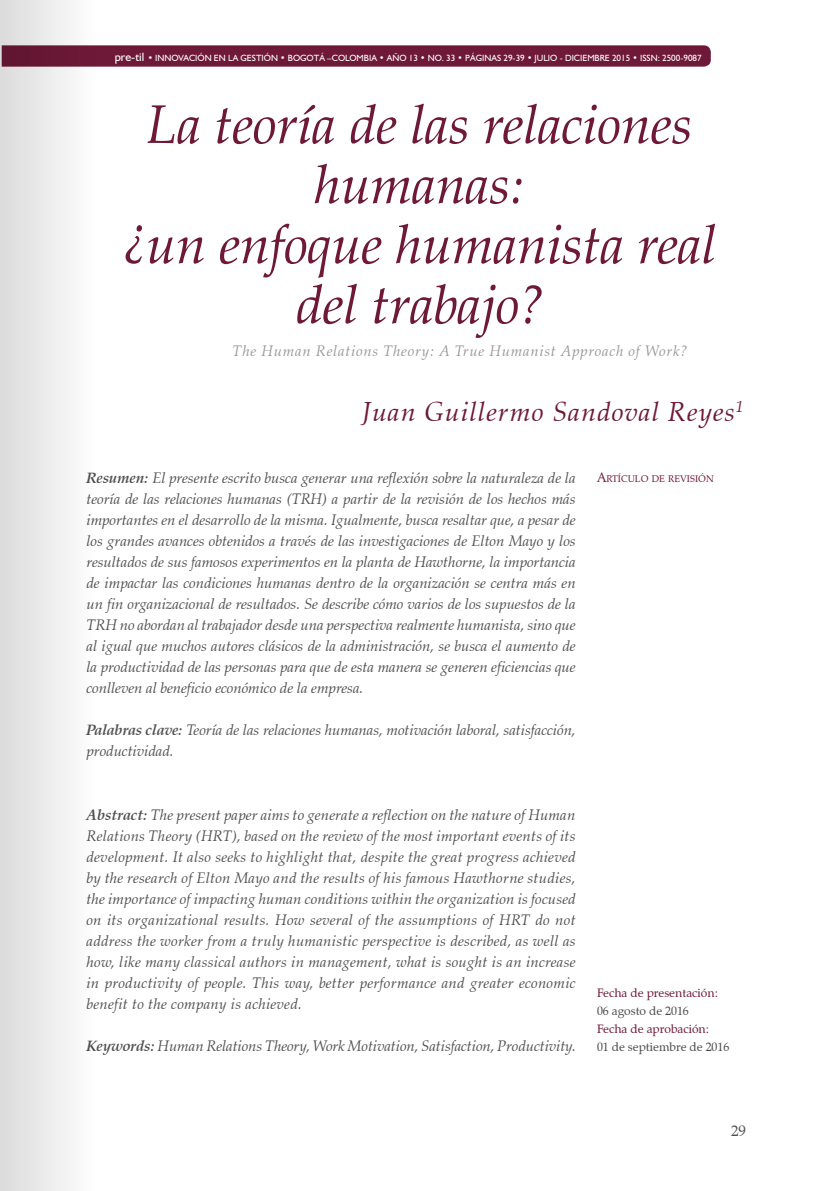
<style>
.page{position:relative;width:831px;height:1191px;background:#fff}
.page>*{position:absolute;margin:0;border:0;box-sizing:border-box;transform-origin:0 0}
.t1{font:italic 54px/60px "Zapf Calligraphic 801 BT";color:#6f1938;text-align:center}
.t2{font:italic 27px "Zapf Calligraphic 801 BT";letter-spacing:.04em;color:#6f1938}
.t3{font:italic 15px/21px "Zapf Calligraphic 801 BT";color:#505050;text-align:justify}
.t4{font:italic 15px "Zapf Calligraphic 801 BT";letter-spacing:.05em;color:#999}
.t5{font:15px "Zapf Calligraphic 801 BT";color:#505050}
.t6{font:12px "Zapf Calligraphic 801 BT";color:#6f1938}
.t7{font:12px "Zapf Calligraphic 801 BT";color:#4a4c4b}
.t8{font:9.45px "Zapf Calligraphic 801 BT";color:#6f1938}
.t9{font:9px "Humanist 521 BT";color:#fff}
.s1{font-size:12px}
.s2{font-weight:700}
.s3{font-size:13.5px}
</style>
<div class="page">
<svg style="left:108px;top:45px;width:602px;height:22px;background:#73203e"></svg>
<div style="left:2px;top:0;width:106px;height:1191px;background:linear-gradient(to right,#dad9d9,#fffdfe)"></div>
<hr style="left:0;top:0;width:1px;height:1191px;background:#121212">
<p class="t9" style="left:115px;top:53px;width:186px"><span class="s1">PRE-TIL</span> • INNOVACIÓN EN LA GESTIÓN • BOGOT</p>
<p class="t9" style="left:319px;top:53px;width:20px">Á –COLO</p>
<p class="t9" style="left:356px;top:53px;width:346px">MBIA • AÑO 13 • NO. 33 • PÁGINAS 29-39 • JULIO - DICIEMBRE 2015 • ISSN: 2500-9087</p>
<h1 class="t1" style="left:122px;top:94px;width:595px">La teoría de las relaciones humanas:<br>¿un enfoque humanista real del trabajo?</h1>
<p class="t4" style="left:232px;top:342px;width:456px">The Human Relations Theory: A True Humanist Approach of Work?</p>
<h2 class="t2" style="left:362px;top:395px;width:383px">Juan Guillermo Sandoval Reyes<sup>1</sup></h2>
<p class="t3" style="left:86px;top:467px;width:490px"><span class="s2">Resumen:</span> El presente escrito busca generar una reflexión sobre la naturaleza de la teoría de las relaciones humanas (TRH) a partir de la revisión de los hechos más importantes en el desarrollo de la misma. Igualmente, busca resaltar que, a pesar de los grandes avances obtenidos a través de las investigaciones de Elton Mayo y los resultados de sus famosos experimentos en la planta de Hawthorne, la importancia de impactar las condiciones humanas dentro de la organización se centra más en un fin organizacional de resultados. Se describe cómo varios de los supuestos de la TRH no abordan al trabajador desde una perspectiva realmente humanista, sino que al igual que muchos autores clásicos de la administración, se busca el aumento de la productividad de las personas para que de esta manera se generen eficiencias que conlleven al beneficio económico de la empresa.</p>
<p class="t3" style="left:86px;top:719px;width:490px"><span class="s2">Palabras clave:</span> Teoría de las relaciones humanas, motivación laboral, satisfacción, productividad.</p>
<p class="t3" style="left:86px;top:804px;width:491px"><span class="s2">Abstract:</span> The present paper aims to generate a reflection on the nature of Human Relations Theory (HRT), based on the review of the most important events of its development. It also seeks to highlight that, despite the great progress achieved by the research of Elton Mayo and the results of his famous Hawthorne studies, the importance of impacting human conditions within the organization is focused on its organizational results. How several of the assumptions of HRT do not address the worker from a truly humanistic perspective is described, as well as how, like many classical authors in management, what is sought is an increase in productivity of people. This way, better performance and greater economic benefit to the company is achieved.</p>
<p class="t3" style="left:86px;top:1035px;width:491px"><span class="s2">Keywords:</span> Human Relations Theory, Work Motivation, Satisfaction, Productivity.</p>
<p class="t8" style="left:597px;top:472px;width:118px"><span class="s3">A</span>RTÍCULO DE REVISIÓN</p>
<p class="t6" style="left:597px;top:985px;width:122px">Fecha de presentación:</p>
<p class="t7" style="left:597px;top:1003px;width:93px">06 agosto de 2016</p>
<p class="t6" style="left:597px;top:1021px;width:114px">Fecha de aprobación:</p>
<p class="t7" style="left:597px;top:1039px;width:134px">01 de septiembre de 2016</p>
<p class="t5" style="left:731px;top:1122px;width:16px">29</p>
</div>
